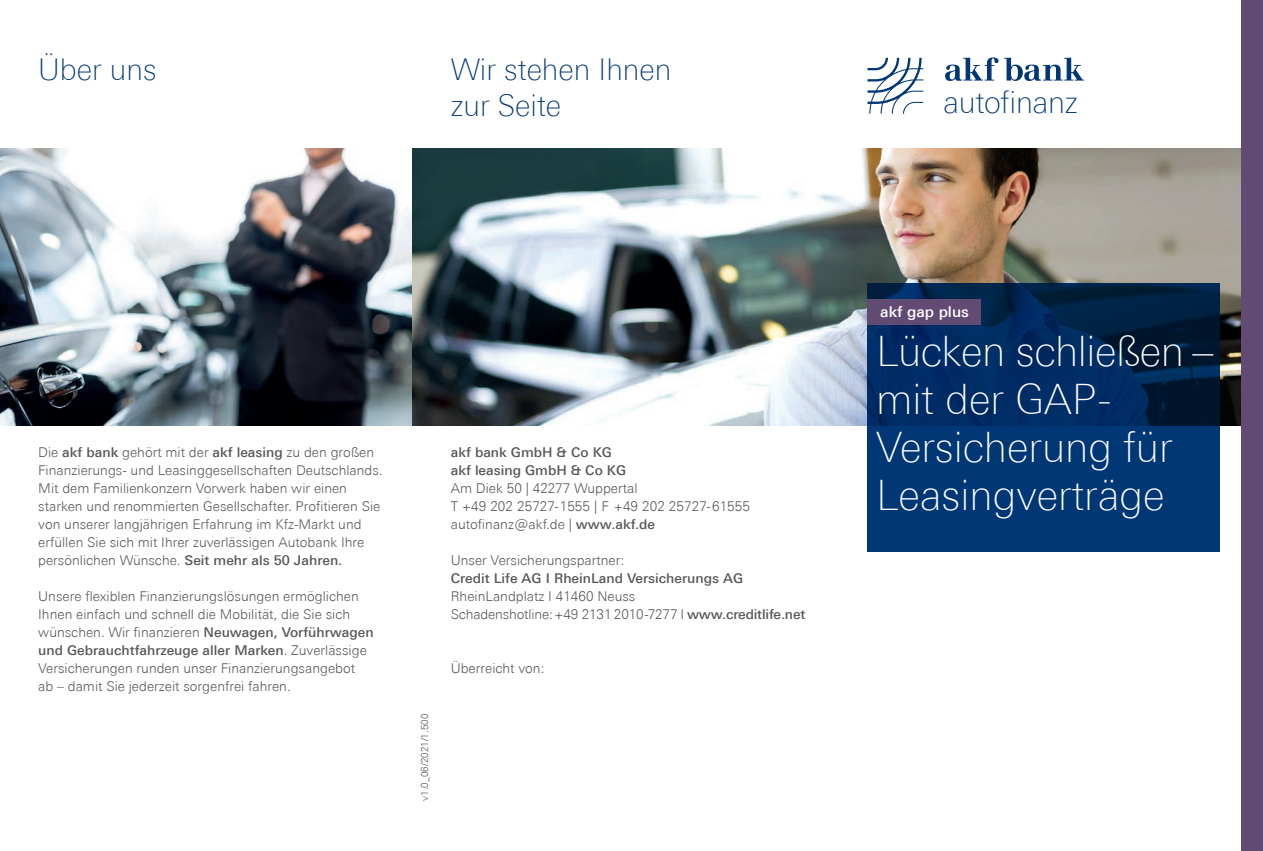
<style>
.page{position:relative;width:1263px;height:851px;background:#fff}
.page>*{position:absolute;margin:0;border:0;box-sizing:border-box;transform-origin:0 0}
.t1{font:100 42px/48px "Univers Next Pro";color:#fff}
.t2{font:100 30.6px "Univers Next Pro";letter-spacing:-.01em;color:#013775}
.t3{font:100 30px "Univers Next Pro";color:#013775}
.t4{font:500 15px "Univers Next Pro";color:#fff}
.Absatzformat_1{font:300 13.5px/18px "Univers Next Pro";color:#57585a}
.Absatzformat_1-2{font:500 13.5px/18px "Univers Next Pro";color:#57585a}
.t5{font:300 9.75px "Univers Next Pro";color:#57585a}
.s1{font-weight:500}
.s2{font-weight:300}
</style>
<div class="page">
<img style="left:0;top:149px;width:412px;height:276px">
<img style="left:412px;top:149px;width:830px;height:276px">
<div style="left:1242px;top:0;width:21px;height:850px;background:#624b72"></div>
<svg style="left:867px;top:283px;width:353px;height:268px;background:#002e63"></svg>
<div style="left:867px;top:299px;width:114px;height:26px;background:#624b72"></div>
<svg style="left:867px;top:58px;width:56px;height:56px"></svg>
<svg style="left:945px;top:57px;width:139px;height:24px"></svg>
<p class="t3" style="left:38px;top:52px;width:120px">Über uns</p>
<p class="t3" style="left:451px;top:52px;width:222px">Wir stehen Ihnen</p>
<p class="t3" style="left:451px;top:88px;width:112px">zur Seite</p>
<p class="t2" style="left:943px;top:85px;width:136px">autofinanz</p>
<p class="Absatzformat_1" style="left:38px;top:443px;width:346px">Die <span class="s1">akf bank</span> gehört mit der <span class="s1">akf leasing</span> zu den großen Finanzierungs- und Leasinggesellschaften Deutschlands.<br>Mit dem Familienkonzern Vorwerk haben wir einen starken und renommierten Gesellschafter. Profitieren Sie von unserer langjährigen Erfahrung im Kfz-Markt und erfüllen Sie sich mit Ihrer zuverlässigen Autobank Ihre persönlichen Wünsche. <span class="s1">Seit mehr als 50 Jahren.</span></p>
<p class="Absatzformat_1" style="left:38px;top:587px;width:322px">Unsere flexiblen Finanzierungslösungen ermöglichen</p>
<p class="Absatzformat_1" style="left:38px;top:605px;width:337px">Ihnen einfach und schnell die Mobilität, die Sie sich wünschen. Wir finanzieren <span class="s1">Neuwagen, Vorführwagen und Gebrauchtfahrzeuge aller Marken</span>. Zuverlässige</p>
<p class="Absatzformat_1" style="left:38px;top:659px;width:318px">Versicherungen runden unser Finanzierungsangebot</p>
<p class="Absatzformat_1" style="left:38px;top:677px;width:254px">ab – damit Sie jederzeit sorgenfrei fahren.</p>
<p class="t5" style="left:419px;top:800px;width:88px;rotate:-90deg">v1.0_06/2021/1.500</p>
<p class="Absatzformat_1-2" style="left:451px;top:443px;width:163px">akf bank GmbH &amp; Co KG</p>
<p class="Absatzformat_1-2" style="left:451px;top:461px;width:177px">akf leasing GmbH &amp; Co KG</p>
<p class="Absatzformat_1" style="left:451px;top:479px;width:188px">Am Diek 50 | 42277 Wuppertal</p>
<p class="Absatzformat_1" style="left:451px;top:497px;width:301px">T +49 202 25727-1555 | F +49 202 25727-61555</p>
<p class="Absatzformat_1" style="left:451px;top:515px;width:206px">autofinanz@akf.de | <span class="s1">www.akf.de</span></p>
<p class="Absatzformat_1" style="left:451px;top:551px;width:175px">Unser Versicherungspartner:</p>
<p class="Absatzformat_1-2" style="left:451px;top:569px;width:294px">Credit Life AG I RheinLand Versicherungs AG<br><span class="s2">RheinLandplatz I 41460 Neuss</span></p>
<p class="Absatzformat_1" style="left:451px;top:605px;width:356px">Schadenshotline: +49 2131 2010-7277 I <span class="s1">www.creditlife.net</span></p>
<p class="Absatzformat_1" style="left:451px;top:659px;width:95px">Überreicht von:</p>
<p class="t4" style="left:880px;top:303px;width:90px">akf gap plus</p>
<p class="t1" style="left:876px;top:327px;width:339px">Lücken schließen – mit der GAP-</p>
<p class="t1" style="left:876px;top:423px;width:298px">Versicherung für<br>Leasingverträge</p>
</div>
